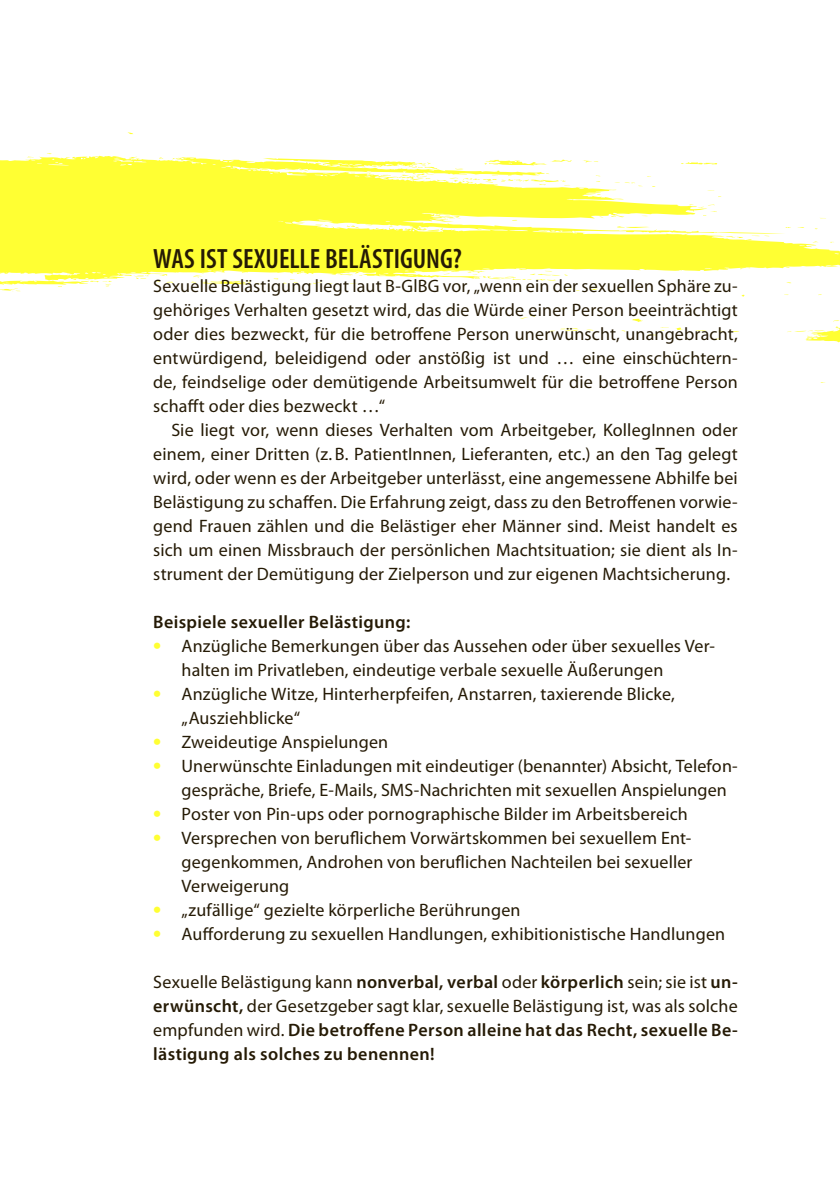
<style>
.page{position:relative;width:840px;height:1191px;background:#fff}
.page>*{position:absolute;margin:0;border:0;box-sizing:border-box;transform-origin:0 0}
.t1{font:600 condensed 28px "Myriad Pro";color:#251a05}
.t2{font:18px/24px "Myriad Pro";letter-spacing:.01em;color:#251a05;text-align:justify}
.t3{font:600 18px/24px "Myriad Pro";letter-spacing:.02em;color:#251a05;text-align:justify}
.s1{font-weight:700;font-size:24px;color:#ff3}
.s2{font-weight:400}
</style>
<div class="page">
<svg style="left:0;top:156px;width:826px;height:136px;fill:#ff3"></svg>
<svg style="left:680px;top:162px;width:37px;height:3px"></svg>
<svg style="left:706px;top:190px;width:15px;height:7px"></svg>
<svg style="left:688px;top:204px;width:28px;height:12px"></svg>
<svg style="left:614px;top:176px;width:41px;height:11px"></svg>
<svg style="left:594px;top:175px;width:6px;height:7px"></svg>
<svg style="left:581px;top:160px;width:17px;height:2px"></svg>
<svg style="left:467px;top:271px;width:100px;height:10px"></svg>
<svg style="left:448px;top:217px;width:15px;height:2px"></svg>
<svg style="left:346px;top:225px;width:13px;height:3px"></svg>
<svg style="left:315px;top:224px;width:13px;height:2px"></svg>
<svg style="left:308px;top:273px;width:54px;height:11px"></svg>
<svg style="left:190px;top:272px;width:71px;height:12px"></svg>
<svg style="left:155px;top:275px;width:18px;height:8px"></svg>
<svg style="left:133px;top:275px;width:16px;height:4px"></svg>
<svg style="left:128px;top:156px;width:10px;height:3px"></svg>
<svg style="left:90px;top:280px;width:22px;height:6px"></svg>
<svg style="left:259px;top:158px;width:312px;height:28px"></svg>
<svg style="left:550px;top:328px;width:28px;height:4px"></svg>
<svg style="left:567px;top:289px;width:12px;height:2px"></svg>
<svg style="left:586px;top:329px;width:7px;height:2px"></svg>
<svg style="left:589px;top:288px;width:8px;height:2px"></svg>
<svg style="left:701px;top:290px;width:9px;height:2px"></svg>
<svg style="left:519px;top:314px;width:16px;height:5px"></svg>
<svg style="left:783px;top:226px;width:56px;height:117px"></svg>
<svg style="left:632px;top:319px;width:51px;height:16px"></svg>
<h1 class="t1" style="left:153px;top:241px;width:310px">WAS IST SEXUELLE BELÄSTIGUNG?</h1>
<p class="t2" style="left:153px;top:273px;width:585px">Sexuelle Belästigung liegt laut B-GlBG vor, „wenn ein der sexuellen Sphäre zu&shy;gehöriges Verhalten gesetzt wird, das die Würde einer Person beeinträchtigt oder dies bezweckt, für die betroffene Person unerwünscht, unangebracht, entwürdigend, beleidigend oder anstößig ist und … eine einschüchtern&shy;de, feindselige oder demütigende Arbeitsumwelt für die betroffene Person schafft oder dies bezweckt …“</p>
<p class="t2" style="left:153px;top:417px;width:585px;text-indent:18px">Sie liegt vor, wenn dieses Verhalten vom Arbeitgeber, KollegInnen oder einem, einer Dritten (z.B. PatientInnen, Lieferanten, etc.) an den Tag gelegt wird, oder wenn es der Arbeitgeber unterlässt, eine angemessene Abhilfe bei Belästigung zu schaffen. Die Erfahrung zeigt, dass zu den Betroffenen vorwie&shy;gend Frauen zählen und die Belästiger eher Männer sind. Meist handelt es sich um einen Missbrauch der persönlichen Machtsituation; sie dient als In&shy;strument der Demütigung der Zielperson und zur eigenen Machtsicherung.</p>
<p class="t3" style="left:153px;top:609px;width:258px">Beispiele sexueller Belästigung:</p>
<p class="t2" style="left:181px;top:633px;width:534px;text-indent:-28px"><span class="s1">•</span> Anzügliche Bemerkungen über das Aussehen oder über sexuelles Ver&shy;halten im Privatleben, eindeutige verbale sexuelle Äußerungen</p>
<p class="t2" style="left:181px;top:681px;width:494px;text-indent:-28px"><span class="s1">•</span> Anzügliche Witze, Hinterherpfeifen, Anstarren, taxierende Blicke, „Ausziehblicke“</p>
<p class="t2" style="left:153px;top:729px;width:236px"><span class="s1">•</span> Zweideutige Anspielungen</p>
<p class="t2" style="left:181px;top:753px;width:557px;text-indent:-28px"><span class="s1">•</span> Unerwünschte Einladungen mit eindeutiger (benannter) Absicht, Telefon&shy;gespräche, Briefe, E-Mails, SMS-Nachrichten mit sexuellen Anspielungen</p>
<p class="t2" style="left:153px;top:801px;width:536px"><span class="s1">•</span> Poster von Pin-ups oder pornographische Bilder im Arbeitsbereich</p>
<p class="t2" style="left:181px;top:825px;width:512px;text-indent:-28px"><span class="s1">•</span> Versprechen von beruflichem Vorwärtskommen bei sexuellem Ent&shy;gegenkommen, Androhen von beruflichen Nachteilen bei sexueller Verweigerung</p>
<p class="t2" style="left:153px;top:897px;width:368px"><span class="s1">•</span> „zufällige“ gezielte körperliche Berührungen</p>
<p class="t2" style="left:153px;top:921px;width:573px"><span class="s1">•</span> Aufforderung zu sexuellen Handlungen, exhibitionistische Handlungen</p>
<p class="t3" style="left:153px;top:969px;width:585px"><span class="s2">Sexuelle Belästigung kann</span> nonverbal, verbal <span class="s2">oder</span> körperlich <span class="s2">sein; sie ist</span> un&shy;erwünscht, <span class="s2">der Gesetzgeber sagt klar, sexuelle Belästigung ist, was als solche empfunden wird.</span> Die betroffene Person alleine hat das Recht, sexuelle Be&shy;lästigung als solches zu benennen!</p>
</div>
